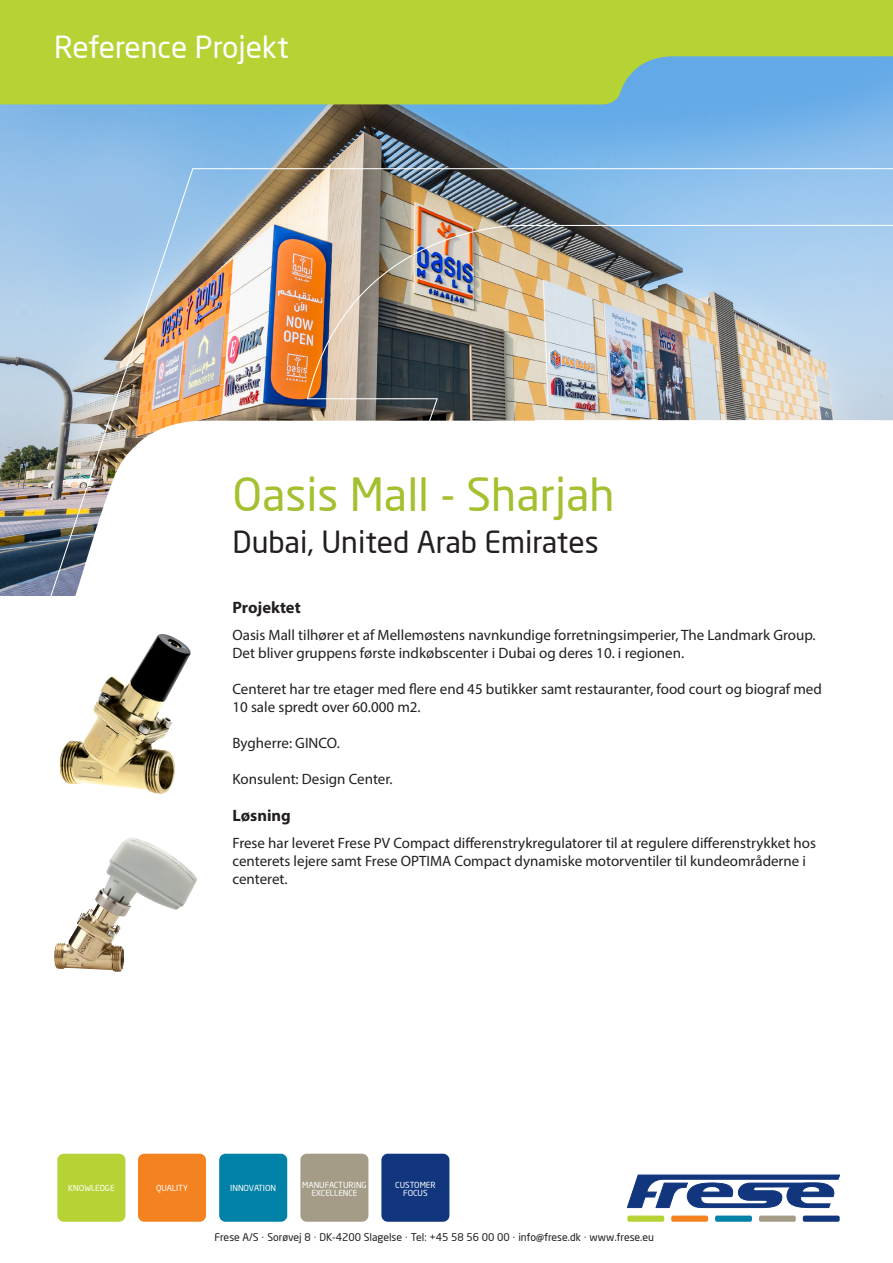
<style>
.page{position:relative;width:893px;height:1263px;background:#fff}
.page>*{position:absolute;margin:0;border:0;box-sizing:border-box;transform-origin:0 0}
.Overskrift_-_Farvet{font:45px "Neo Sans";color:#a3c02f}
.Overskrift_-_sort{font:30px "Neo Sans";color:#231f20}
.Reference_Projekt{font:30px "Neo Sans";color:#fff}
.Underoverskrift_sort{font:700 16.5px "Myriad Pro";color:#231f20}
.Brødtekst{font:15px/18px "Myriad Pro";color:#231f20}
.Kontakt_oplysninger{font:10.5px "Neo Sans";color:#231f20}
.t1{font:8.25px/8.4px "Neo Sans";color:#fff;text-align:center}
.s1{font-family:"Arial"}
</style>
<div class="page">
<img style="left:0;top:104px;width:893px;height:491px">
<img style="left:46px;top:168px;width:847px;height:253px">
<svg style="left:0;top:0;width:893px;height:104px;background:#aacd4c"></svg>
<svg style="left:5px;top:421px;width:530px;height:175px"></svg>
<svg style="left:535px;top:421px;width:358px;height:174px"></svg>
<div style="left:627px;top:1215px;width:37px;height:7px;background:#b5d334;border-radius:2px"></div>
<div style="left:671px;top:1215px;width:37px;height:7px;background:#f58220;border-radius:2px"></div>
<div style="left:715px;top:1215px;width:37px;height:7px;background:#0081a7;border-radius:2px"></div>
<div style="left:759px;top:1215px;width:37px;height:7px;background:#a49c87;border-radius:2px"></div>
<div style="left:803px;top:1215px;width:37px;height:7px;background:#11367e;border-radius:2px"></div>
<svg style="left:627px;top:1175px;width:213px;height:33px"></svg>
<div style="left:57px;top:1154px;width:68px;height:68px;background:#b5d334;border-radius:6px"></div>
<div style="left:381px;top:1154px;width:68px;height:68px;background:#11367e;border-radius:6px"></div>
<div style="left:138px;top:1154px;width:68px;height:68px;background:#f58220;border-radius:6px"></div>
<div style="left:219px;top:1154px;width:68px;height:68px;background:#0081a7;border-radius:6px"></div>
<div style="left:300px;top:1154px;width:68px;height:68px;background:#a49c87;border-radius:6px"></div>
<img style="left:60px;top:634px;width:131px;height:160px">
<img style="left:54px;top:837px;width:127px;height:135px">
<p class="Reference_Projekt" style="left:54px;top:29px;width:236px">Reference Projekt</p>
<p class="Overskrift_-_Farvet" style="left:232px;top:467px;width:384px">Oasis Mall - Sharjah</p>
<p class="Overskrift_-_sort" style="left:232px;top:523px;width:368px">Dubai, United Arab Emirates</p>
<p class="Underoverskrift_sort" style="left:232px;top:597px;width:70px">Projektet</p>
<p class="Brødtekst" style="left:232px;top:625px;width:585px">Oasis Mall tilhører et af Mellemøstens navnkundige forretningsimperier, The Landmark Group.<br>Det bliver gruppens første indkøbscenter i Dubai og deres 10. i regionen.</p>
<p class="Brødtekst" style="left:232px;top:679px;width:591px">Centeret har tre etager med flere end 45 butikker samt restauranter, food court og biograf med<br>10 sale spredt over 60.000 m2.</p>
<p class="Brødtekst" style="left:232px;top:733px;width:109px">Bygherre: GINCO.</p>
<p class="Brødtekst" style="left:232px;top:769px;width:162px">Konsulent: Design Center.</p>
<p class="Underoverskrift_sort" style="left:232px;top:805px;width:60px">Løsning</p>
<p class="Brødtekst" style="left:232px;top:834px;width:585px">Frese har leveret Frese PV Compact differenstrykregulatorer til at regulere differenstrykket hos centerets lejere samt Frese OPTIMA Compact dynamiske motorventiler til kundeområderne i centeret.</p>
<p class="t1" style="left:68px;top:1183px;width:48px">KNOWLEDGE</p>
<p class="t1" style="left:395px;top:1180px;width:42px">CUSTOMER<br>FOCUS</p>
<p class="t1" style="left:156px;top:1183px;width:33px">QUALITY</p>
<p class="t1" style="left:230px;top:1183px;width:48px">INNOVATION</p>
<p class="t1" style="left:302px;top:1180px;width:66px">MANUFACTURING<br>EXCELLENCE</p>
<p class="Kontakt_oplysninger" style="left:215px;top:1231px;width:441px">Frese A/S <span class="s1">·</span> Sorøvej 8 <span class="s1">·</span> DK-4200 Slagelse <span class="s1">·</span> Tel: +45 58 56 00 00 <span class="s1">·</span> info@frese.dk <span class="s1">·</span> www.frese.eu</p>
</div>
